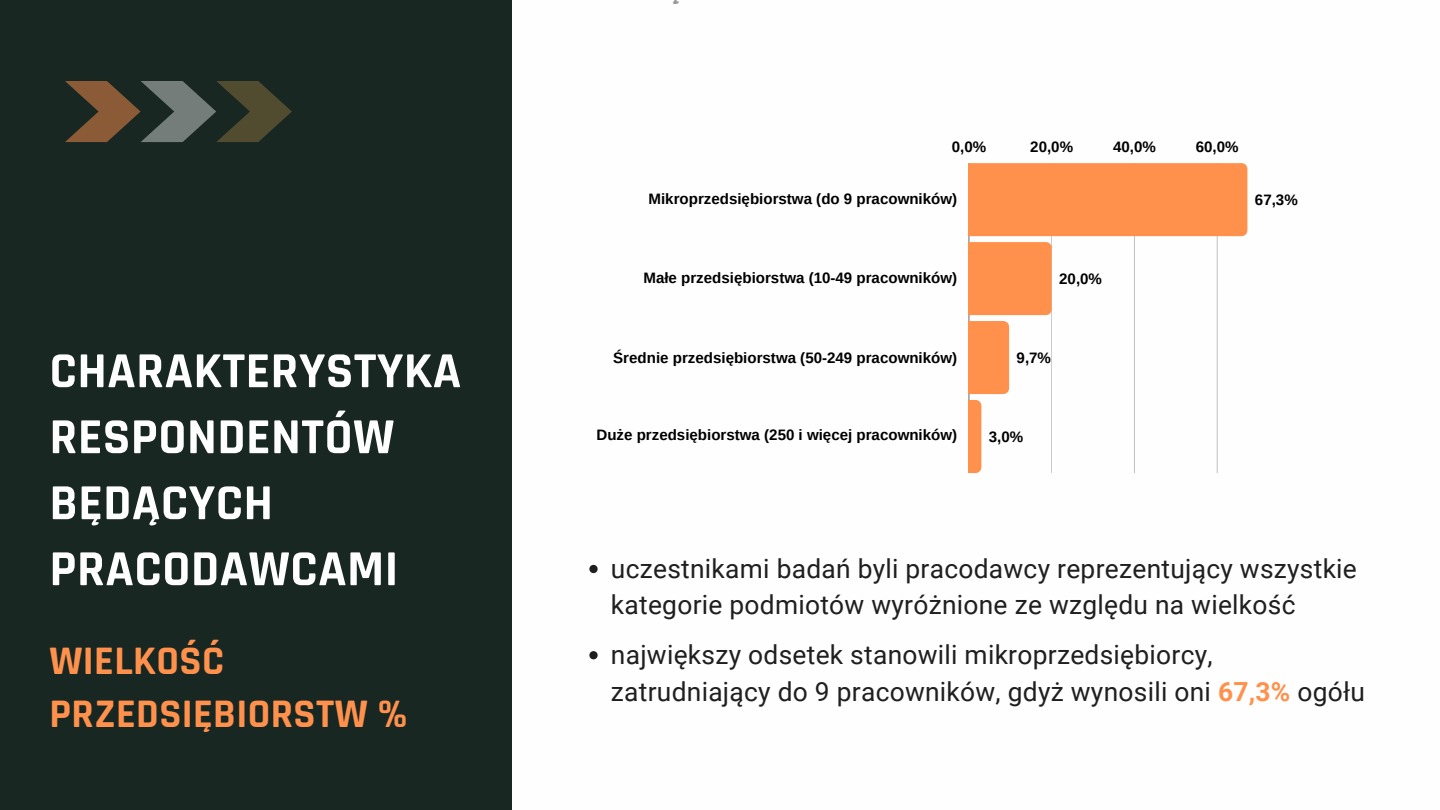
<style>
.page{position:relative;width:1440px;height:810px;background:#fff}
.page>*{position:absolute;margin:0;border:0;box-sizing:border-box;transform-origin:0 0}
.t1{font:700 51px/66px "Rajdhani";letter-spacing:.01em;color:#fefefe}
.t2{font:700 41px "Rajdhani";letter-spacing:.01em;color:#ff914d}
.t3{font:26.4px/36.8px "Roboto";letter-spacing:.01em;color:#1f1f1f}
.t4{font:700 15.1px "Arimo";color:#000}
.s1{font-weight:700;color:#ff914d}
</style>
<div class="page">
<div style="left:0;top:0;width:512px;height:810px;background:#182722"></div>
<svg style="left:65px;top:81px;width:227px;height:61px"></svg>
<svg style="left:589px;top:565px;width:9px;height:8px"></svg>
<svg style="left:589px;top:651px;width:9px;height:8px"></svg>
<hr style="left:969px;top:163px;width:1px;height:310px;background:#000">
<hr style="left:1052px;top:163px;width:1px;height:310px;background:#000">
<hr style="left:1134px;top:163px;width:1px;height:310px;background:#000">
<hr style="left:1217px;top:163px;width:1px;height:310px;background:#000">
<div style="left:969px;top:163px;width:278px;height:73px;background:#ff914d"></div>
<div style="left:969px;top:242px;width:83px;height:73px;background:#ff914d"></div>
<div style="left:969px;top:321px;width:40px;height:73px;background:#ff914d"></div>
<svg style="left:969px;top:400px;width:12px;height:73px"></svg>
<p class="t1" style="left:49px;top:339px;width:413px">CHARAKTERYSTYKA<br>RESPONDENTÓW<br>BĘDĄCYCH<br>PRACODAWCAMI</p>
<p class="t2" style="left:49px;top:636px;width:176px">WIELKOŚĆ</p>
<p class="t2" style="left:49px;top:689px;width:360px">PRZEDSIĘBIORSTW %</p>
<p class="t4" style="left:952px;top:139px;width:36px">0,0%</p>
<p class="t4" style="left:1030px;top:139px;width:44px">20,0%</p>
<p class="t4" style="left:1113px;top:139px;width:44px">40,0%</p>
<p class="t4" style="left:1196px;top:139px;width:44px">60,0%</p>
<p class="t4" style="left:649px;top:190px;width:310px">Mikroprzedsiębiorstwa (do 9 pracowników)</p>
<p class="t4" style="left:1255px;top:191px;width:44px">67,3%</p>
<p class="t4" style="left:643px;top:269px;width:315px">Małe przedsiębiorstwa (10-49 pracowników)</p>
<p class="t4" style="left:1059px;top:270px;width:44px">20,0%</p>
<p class="t4" style="left:613px;top:349px;width:345px">Średnie przedsiębiorstwa (50-249 pracowników)</p>
<p class="t4" style="left:1017px;top:349px;width:36px">9,7%</p>
<p class="t4" style="left:596px;top:427px;width:362px">Duże przedsiębiorstwa (250 i więcej pracowników)</p>
<p class="t4" style="left:989px;top:428px;width:36px">3,0%</p>
<p class="t3" style="left:611px;top:550px;width:747px">uczestnikami badań byli pracodawcy reprezentujący wszystkie kategorie podmiotów wyróżnione ze względu na wielkość</p>
<p class="t3" style="left:611px;top:636px;width:756px">największy odsetek stanowili mikroprzedsiębiorcy, zatrudniający do 9 pracowników, gdyż wynosili oni <span class="s1">67,3%</span> ogółu</p>
</div>
